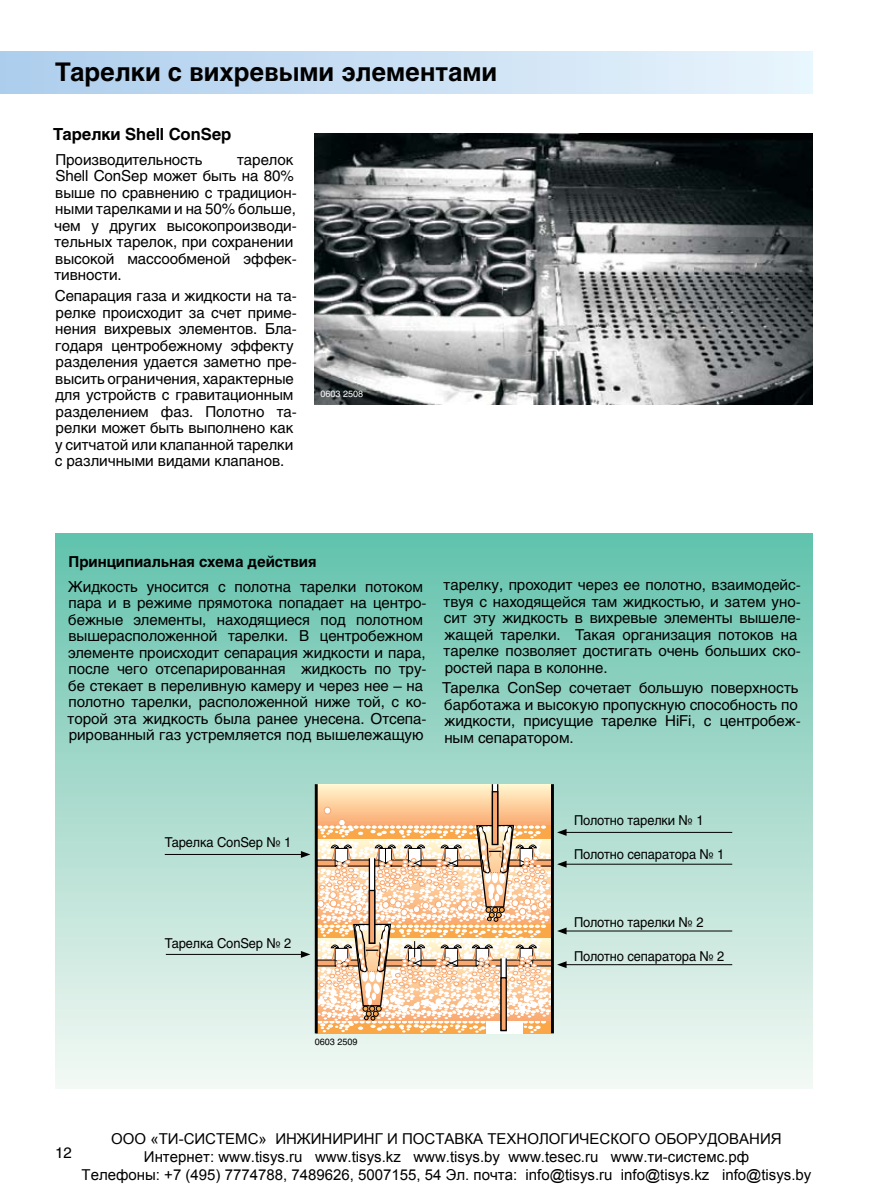
<style>
.page{position:relative;width:893px;height:1191px;background:#fff}
.page>*{position:absolute;margin:0;border:0;box-sizing:border-box;transform-origin:0 0}
.t1{font:700 25.5px "Helios";color:#000}
.t2{font:700 16.5px "Helios";letter-spacing:-.005em;color:#000}
.t3{font:15px/16.5px "Helios";letter-spacing:-.005em;color:#000}
.t4{font:15px/18px "Arial";color:#000;text-align:center}
.t5{font:700 15px "Helios";letter-spacing:-.005em;color:#000}
.t6{font:13.5px "Helios";letter-spacing:-.01em;color:#000;scale:.95 1}
.t7{font:9px "Helios";color:#fff}
.t8{font:9px "Helios";color:#000}
</style>
<div class="page">
<div style="left:0;top:51px;width:812px;height:43px;background:linear-gradient(to right,#adcdec,#e8f4fc)"></div>
<div style="left:55px;top:533px;width:757px;height:556px;background:linear-gradient(to bottom,#63c2ac,#f4f7f2)"></div>
<img style="left:315px;top:134px;width:497px;height:270px">
<div style="left:316px;top:784px;width:235px;height:42px;background:linear-gradient(to bottom,#fff7d0,#f9aa70)"></div>
<div style="left:324px;top:807px;width:7px;height:7px;background:#fff;border-radius:50%"></div>
<div style="left:324px;top:806px;width:7px;height:8px;border:1px solid #f9a870;border-radius:50%"></div>
<div style="left:339px;top:819px;width:6px;height:7px;background:#fff;border-radius:50%"></div>
<div style="left:338px;top:819px;width:8px;height:7px;border:1px solid #f9a870;border-radius:50%"></div>
<div style="left:492px;top:784px;width:6px;height:60px;background:#fff"></div>
<div style="left:492px;top:783px;width:6px;height:62px;border:1px solid #000"></div>
<div style="left:492px;top:791px;width:6px;height:53px;background:#f9a870"></div>
<div style="left:492px;top:791px;width:6px;height:54px;border:1px solid #000"></div>
<hr style="left:551px;top:784px;width:3px;height:249px;background:#000">
<hr style="left:315px;top:784px;width:3px;height:249px;background:#000">
<hr style="left:165px;top:854px;width:138px;height:1px;background:#000">
<hr style="left:166px;top:954px;width:137px;height:1px;background:#000">
<hr style="left:564px;top:832px;width:168px;height:1px;background:#000">
<hr style="left:564px;top:864px;width:168px;height:1px;background:#000">
<hr style="left:564px;top:930px;width:168px;height:1px;background:#000">
<hr style="left:564px;top:964px;width:168px;height:1px;background:#000">
<svg style="left:301px;top:824px;width:266px;height:209px"></svg>
<h1 class="t1" style="left:55px;top:57px;width:444px">Тарелки с вихревыми элементами</h1>
<p class="t2" style="left:53px;top:124px;width:180px">Тарелки Shell ConSep</p>
<p class="t3" style="left:56px;top:151px;width:149px">Производительность</p>
<p class="t3" style="left:54px;top:151px;width:244px;text-indent:183px">тарелок<br>Shell ConSep может быть на 80% выше по сравнению с традицион&shy;ными тарелками и на 50% больше, чем у других высокопроизводи&shy;тельных тарелок, при сохранении высокой массообменой эффек&shy;тивности.</p>
<p class="t3" style="left:55px;top:287px;width:244px">Сепарация газа и жидкости на та&shy;релке происходит за счет приме&shy;нения вихревых элементов. Бла&shy;годаря центробежному эффекту разделения удается заметно пре&shy;высить ограничения, характерные для устройств с гравитационным разделением фаз. Полотно та&shy;релки может быть выполнено как у ситчатой или клапанной тарелки с различными видами клапанов.</p>
<p class="t7" style="left:320px;top:388px;width:44px">0603 2508</p>
<p class="t5" style="left:69px;top:552px;width:249px">Принципиальная схема действия</p>
<p class="t3" style="left:68px;top:578px;width:360px">Жидкость уносится с полотна тарелки потоком пара и в режиме прямотока попадает на центро&shy;бежные элементы, находящиеся под полотном вышерасположенной тарелки. В центробежном элементе происходит сепарация жидкости и пара, после чего отсепарированная жидкость по тру&shy;бе стекает в переливную камеру и через нее – на полотно тарелки, расположенной ниже той, с ко&shy;торой эта жидкость была ранее унесена. Отсепа&shy;рированный газ устремляется под вышележащую</p>
<p class="t3" style="left:444px;top:576px;width:359px">тарелку, проходит через ее полотно, взаимодейс&shy;твуя с находящейся там жидкостью, и затем уно&shy;сит эту жидкость в вихревые элементы вышеле&shy;жащей тарелки. Такая организация потоков на тарелке позволяет достигать очень больших ско&shy;ростей пара в колонне.</p>
<p class="t3" style="left:442px;top:679px;width:360px">Тарелка ConSep сочетает большую поверхность барботажа и высокую пропускную способность по жидкости, присущие тарелке HiFi, с центробеж&shy;ным сепаратором.</p>
<p class="t6" style="left:165px;top:834px;width:135px">Тарелка ConSep № 1</p>
<p class="t6" style="left:165px;top:935px;width:135px">Тарелка ConSep № 2</p>
<p class="t6" style="left:574px;top:812px;width:138px">Полотно тарелки № 1</p>
<p class="t6" style="left:574px;top:846px;width:160px">Полотно сепаратора № 1</p>
<p class="t6" style="left:574px;top:914px;width:138px">Полотно тарелки № 2</p>
<p class="t6" style="left:574px;top:948px;width:160px">Полотно сепаратора № 2</p>
<p class="t8" style="left:315px;top:1036px;width:44px">0603 2509</p>
<p class="t3" style="left:55px;top:1144px;width:18px">12</p>
<p class="t4" style="left:82px;top:1130px;width:731px">ООО «ТИ-СИСТЕМС» ИНЖИНИРИНГ И ПОСТАВКА ТЕХНОЛОГИЧЕСКОГО ОБОРУДОВАНИЯ<br>Интернет: www.tisys.ru www.tisys.kz www.tisys.by www.tesec.ru www.ти-системс.рф<br>Телефоны: +7 (495) 7774788, 7489626, 5007155, 54 Эл. почта: info@tisys.ru info@tisys.kz info@tisys.by</p>
</div>
